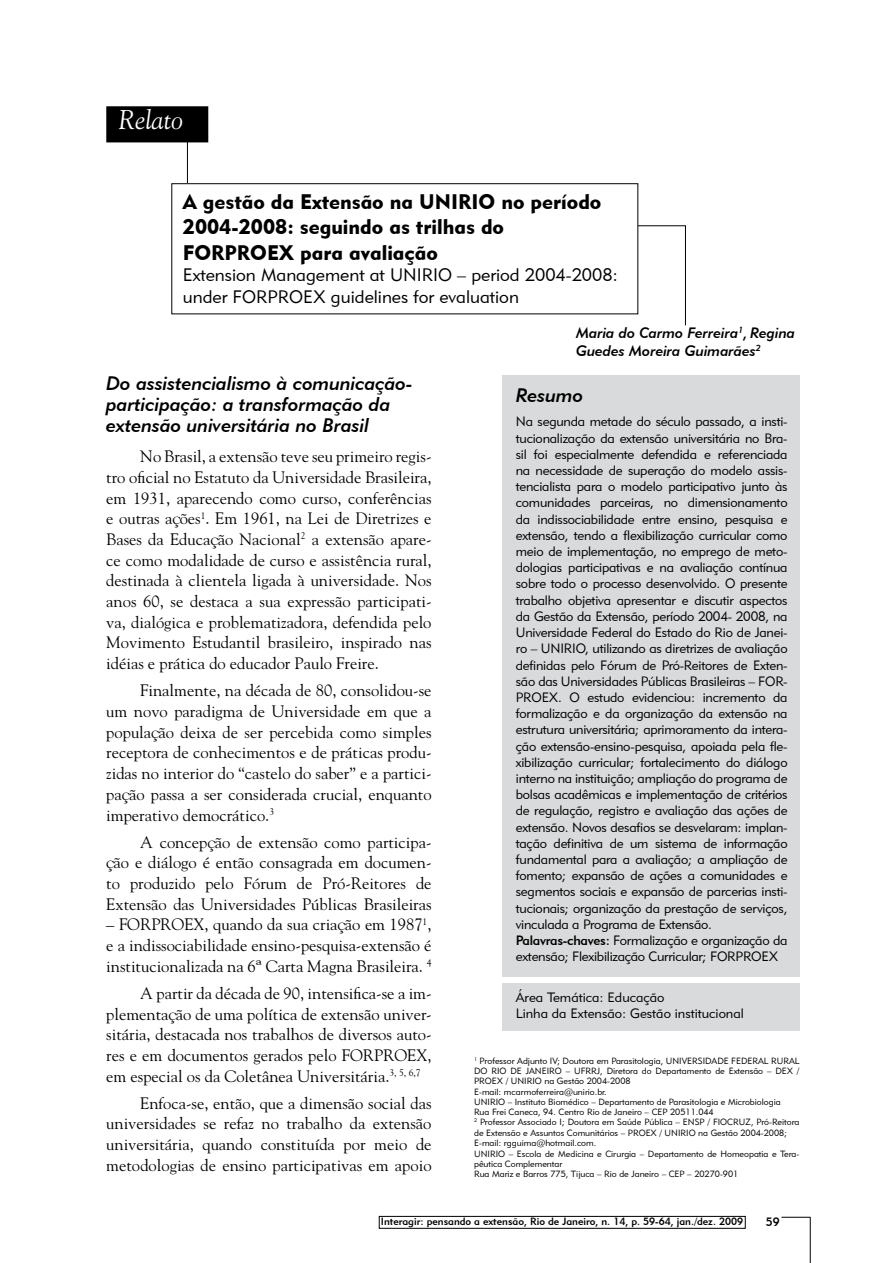
<style>
.page{position:relative;width:893px;height:1263px;background:#fff}
.page>*{position:absolute;margin:0;border:0;box-sizing:border-box;transform-origin:0 0}
.t1{font:italic 27px "Goudy Std";color:#fff}
.t2{font:21px/25.2px "Geometric 415 BT Black A";color:#000}
.t3{font:19.5px/21px "Geometric 415 BT Medium Italic A";color:#000}
.t4{font:18px/21.6px "Geometric 415 BT Lite A";color:#000}
.t5{font:16.5px/20.7px "Goudy Std";color:#000;text-align:justify}
.t6{font:15px/18px "Geometric 415 BT Medium Italic A";color:#000}
.t7{font:13.5px/16.2px "Geometric 415 BT Lite A";letter-spacing:-.015em;color:#000}
.t8{font:12px "Geometric 415 BT Medium A";color:#000}
.t9{font:10.5px "Geometric 415 BT Medium A";color:#000}
.t10{font:9px/10.4px "Geometric 415 BT Lite A";color:#000}
.s1{font-family:"Geometric 415 BT Medium A"}
</style>
<div class="page">
<svg style="left:781px;top:1217px;width:29px;height:1px"></svg>
<hr style="left:810px;top:1217px;width:1px;height:46px;background:#000">
<div style="left:379px;top:1216px;width:366px;height:12px;border:1px solid #000"></div>
<div style="left:502px;top:375px;width:297px;height:602px;background:#d9dadb"></div>
<div style="left:502px;top:983px;width:297px;height:48px;background:#d9dadb"></div>
<hr style="left:187px;top:132px;width:1px;height:61px;background:#000">
<hr style="left:587px;top:225px;width:98px;height:1px;background:#000">
<div style="left:172px;top:184px;width:466px;height:130px;background:#fff"></div>
<div style="left:171px;top:183px;width:467px;height:131px;border:1px solid #000"></div>
<hr style="left:685px;top:225px;width:1px;height:100px;background:#000">
<div style="left:107px;top:107px;width:101px;height:35px;background:#000"></div>
<div style="left:106px;top:106px;width:102px;height:36px;border:2px solid #000"></div>
<h1 class="t1" style="left:119px;top:104px;width:66px">Relato</h1>
<h2 class="t2" style="left:183px;top:189px;width:420px">A gestão da Extensão na UNIRIO no período<br>2004-2008: seguindo as trilhas do<br>FORPROEX para avaliação</h2>
<h3 class="t4" style="left:183px;top:264px;width:437px">Extension Management at UNIRIO – period 2004-2008: under FORPROEX guidelines for evaluation</h3>
<h3 class="t3" style="left:106px;top:373px;width:308px">Do assistencialismo à comunicação&shy;participação: a transformação da extensão universitária no Brasil</h3>
<p class="t5" style="left:106px;top:445px;width:327px;text-indent:34px">No Brasil, a extensão teve seu primeiro regis&shy;tro oficial no Estatuto da Universidade Brasileira, em 1931, aparecendo como curso, conferências e outras ações<sup>1</sup>. Em 1961, na Lei de Diretrizes e Bases da Educação Nacional<sup>2</sup> a extensão apare&shy;ce como modalidade de curso e assistência rural, destinada à clientela ligada à universidade. Nos anos 60, se destaca a sua expressão participati&shy;va, dialógica e problematizadora, defendida pelo Movimento Estudantil brasileiro, inspirado nas idéias e prática do educador Paulo Freire.</p>
<p class="t5" style="left:106px;top:680px;width:327px;text-indent:34px">Finalmente, na década de 80, consolidou-se um novo paradigma de Universidade em que a população deixa de ser percebida como simples receptora de conhecimentos e de práticas produ&shy;zidas no interior do “castelo do saber” e a partici&shy;pação passa a ser considerada crucial, enquanto imperativo democrático.<sup>3</sup></p>
<p class="t5" style="left:106px;top:831px;width:327px;text-indent:34px">A concepção de extensão como participa&shy;ção e diálogo é então consagrada em documen&shy;to produzido pelo Fórum de Pró-Reitores de Extensão das Universidades Públicas Brasileiras</p>
<p class="t5" style="left:106px;top:914px;width:327px">– FORPROEX, quando da sua criação em 1987<sup>1</sup>, e a indissociabilidade ensino-pesquisa-extensão é institucionalizada na 6ª Carta Magna Brasileira. <sup>4</sup></p>
<p class="t5" style="left:106px;top:982px;width:327px;text-indent:34px">A partir da década de 90, intensifica-se a im&shy;plementação de uma política de extensão univer&shy;sitária, destacada nos trabalhos de diversos auto&shy;res e em documentos gerados pelo FORPROEX, em especial os da Coletânea Universitária.<sup>3,</sup> <sup>5,</sup> <sup>6,7</sup></p>
<p class="t5" style="left:106px;top:1092px;width:327px;text-indent:34px">Enfoca-se, então, que a dimensão social das universidades se refaz no trabalho da extensão universitária, quando constituída por meio de metodologias de ensino participativas em apoio</p>
<p class="t6" style="left:576px;top:324px;width:221px">Maria do Carmo Ferreira<sup>1</sup>, Regina<br>Guedes Moreira Guimarães<sup>2</sup></p>
<h3 class="t3" style="left:516px;top:384px;width:69px">Resumo</h3>
<p class="t7" style="left:516px;top:413px;width:273px">Na segunda metade do século passado, a insti&shy;tucionalização da extensão universitária no Bra&shy;sil foi especialmente defendida e referenciada na necessidade de superação do modelo assis&shy;tencialista para o modelo participativo junto às comunidades parceiras, no dimensionamento da indissociabilidade entre ensino, pesquisa e extensão, tendo a flexibilização curricular como meio de implementação, no emprego de meto&shy;dologias participativas e na avaliação contínua sobre todo o processo desenvolvido. O presente trabalho objetiva apresentar e discutir aspectos da Gestão da Extensão, período 2004- 2008, na Universidade Federal do Estado do Rio de Janei&shy;ro – UNIRIO, utilizando as diretrizes de avaliação definidas pelo Fórum de Pró-Reitores de Exten&shy;são das Universidades Públicas Brasileiras – FOR-PROEX. O estudo evidenciou: incremento da formalização e da organização da extensão na estrutura universitária; aprimoramento da intera&shy;ção extensão-ensino-pesquisa, apoiada pela fle&shy;xibilização curricular; fortalecimento do diálogo interno na instituição; ampliação do programa de bolsas acadêmicas e implementação de critérios de regulação, registro e avaliação das ações de extensão. Novos desafios se desvelaram: implan&shy;tação definitiva de um sistema de informação fundamental para a avaliação; a ampliação de fomento; expansão de ações a comunidades e segmentos sociais e expansão de parcerias insti&shy;tucionais; organização da prestação de serviços, vinculada a Programa de Extensão.<br><span class="s1">Palavras-chaves:</span> Formalização e organização da extensão; Flexibilização Curricular; FORPROEX</p>
<p class="t7" style="left:516px;top:988px;width:230px">Área Temática: Educação<br>Linha da Extensão: Gestão institucional</p>
<p class="t10" style="left:474px;top:1055px;width:327px"><sup>1</sup> Professor Adjunto IV; Doutora em Parasitologia, UNIVERSIDADE FEDERAL RURAL DO RIO DE JANEIRO – UFRRJ, Diretora do Departamento de Extensão – DEX / PROEX / UNIRIO na Gestão 2004-2008<br>E-mail: mcarmoferreira@unirio.br.<br>UNIRIO – Instituto Biomédico – Departamento de Parasitologia e Microbiologia<br>Rua Frei Caneca, 94. Centro Rio de Janeiro – CEP 20511.044<br><sup>2</sup> Professor Associado I; Doutora em Saúde Pública – ENSP / FIOCRUZ, Pró-Reitora de Extensão e Assuntos Comunitários – PROEX / UNIRIO na Gestão 2004-2008; E-mail: rgguima@hotmail.com.<br>UNIRIO – Escola de Medicina e Cirurgia – Departamento de Homeopatia e Tera&shy;pêutica Complementar<br>Rua Mariz e Barros 775, Tijuca – Rio de Janeiro – CEP – 20270-901</p>
<p class="t9" style="left:381px;top:1215px;width:364px">Interagir: pensando a extensão, Rio de Janeiro, n. 14, p. 59-64, jan./dez. 2009</p>
<p class="t8" style="left:766px;top:1214px;width:15px">59</p>
</div>
